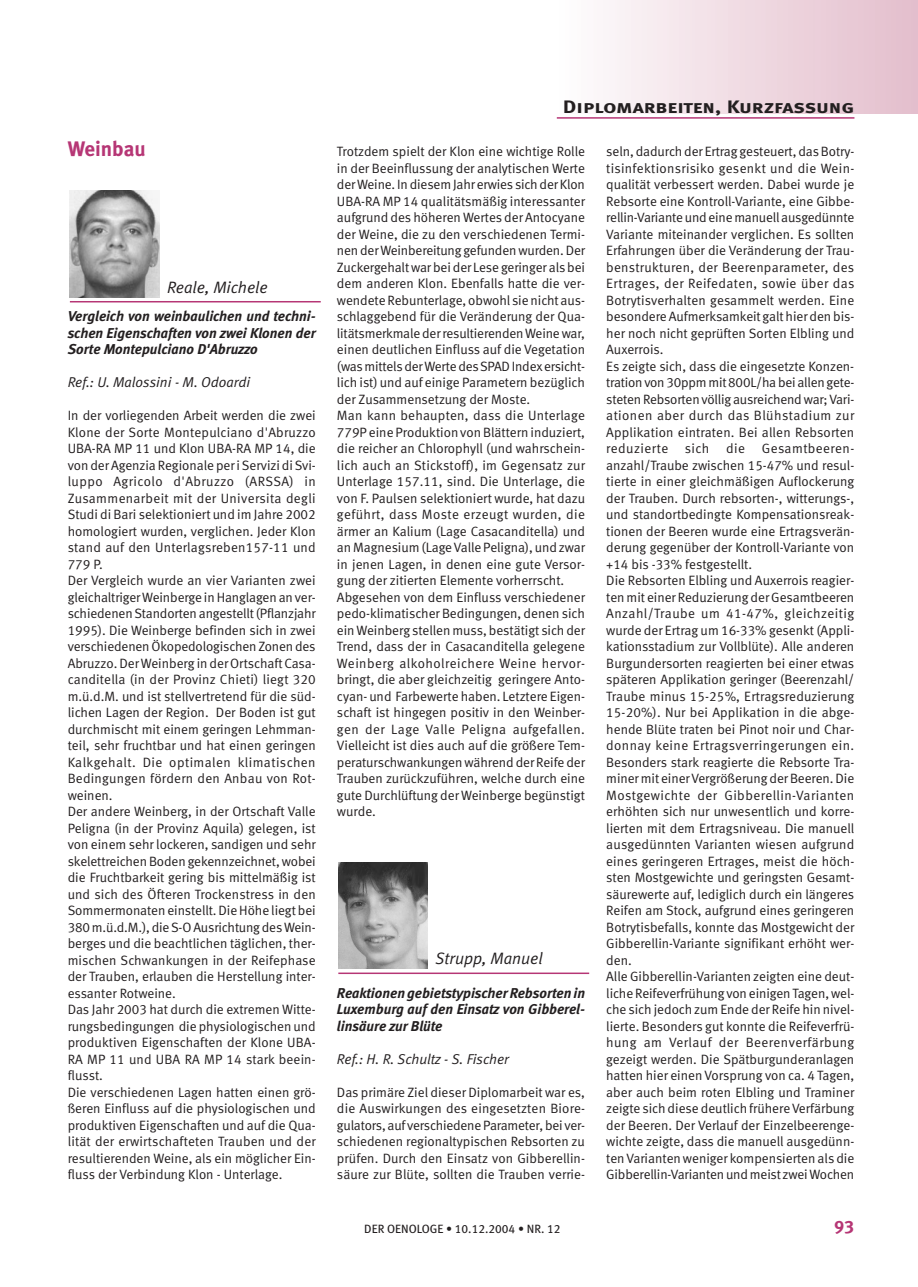
<style>
.page{position:relative;width:918px;height:1287px;background:#fff}
.page>*{position:absolute;margin:0;border:0;box-sizing:border-box;transform-origin:0 0}
.t1{font:21px "Meta Bold LF";color:#b63675}
.t2{font:18px "Meta Bold LF Caps";letter-spacing:-.005em;color:#231f20;scale:1.2 1}
.t3{font:18px "Meta Bold LF Caps";color:#b63675}
.t4{font:italic 16.5px "Meta Normal LF";color:#231f20}
.t5{font:italic 14.25px/16.5px "Meta Bold LF";color:#231f20;text-align:justify}
.t6{font:italic 14.25px "Meta Normal LF";color:#231f20}
.t7{font:13.5px/16.5px "Meta Normal LF";color:#231f20}
.t8{font:12px "Meta Book LF";color:#231f20}
</style>
<div class="page">
<div style="left:557px;top:0;width:361px;height:113px;background:linear-gradient(to right,#fefdfd,#e3bdcc)"></div>
<hr style="left:557px;top:117px;width:297px;height:2px;background:#b63675">
<img style="left:70px;top:191px;width:89px;height:106px">
<hr style="left:70px;top:301px;width:251px;height:1px;background:#b63675">
<img style="left:338px;top:862px;width:90px;height:107px">
<hr style="left:338px;top:973px;width:251px;height:1px;background:#b63675">
<h1 class="t1" style="left:68px;top:141px;width:80px">Weinbau</h1>
<p class="t4" style="left:167px;top:281px;width:102px">Reale, Michele</p>
<p class="t5" style="left:68px;top:309px;width:250px">Vergleich von weinbaulichen und techni&shy;schen Eigenschaften von zwei Klonen der Sorte Montepulciano D'Abruzzo</p>
<p class="t6" style="left:68px;top:377px;width:184px">Ref.: U. Malossini - M. Odoardi</p>
<p class="t7" style="left:68px;top:408px;width:250px">In der vorliegenden Arbeit werden die zwei Klone der Sorte Montepulciano d'Abruzzo UBA-RA MP 11 und Klon UBA-RA MP 14, die von der Agenzia Regionale per i Servizi di Svi&shy;luppo Agricolo d'Abruzzo (ARSSA) in Zusammenarbeit mit der Universita degli Studi di Bari selektioniert und im Jahre 2002 homologiert wurden, verglichen. Jeder Klon stand auf den Unterlagsreben157-11 und 779 P.<br>Der Vergleich wurde an vier Varianten zwei gleichaltriger Weinberge in Hanglagen an ver&shy;schiedenen Standorten angestellt (Pflanzjahr 1995). Die Weinberge befinden sich in zwei verschiedenen Ökopedologischen Zonen des Abruzzo. Der Weinberg in der Ortschaft Casa&shy;canditella (in der Provinz Chieti) liegt 320 m.ü.d.M. und ist stellvertretend für die süd&shy;lichen Lagen der Region. Der Boden ist gut durchmischt mit einem geringen Lehmman&shy;teil, sehr fruchtbar und hat einen geringen Kalkgehalt. Die optimalen klimatischen Bedingungen fördern den Anbau von Rot&shy;weinen.<br>Der andere Weinberg, in der Ortschaft Valle Peligna (in der Provinz Aquila) gelegen, ist von einem sehr lockeren, sandigen und sehr skelettreichen Boden gekennzeichnet, wobei die Fruchtbarkeit gering bis mittelmäßig ist und sich des Öfteren Trockenstress in den Sommermonaten einstellt. Die Höhe liegt bei 380 m.ü.d.M.), die S-O Ausrichtung des Wein&shy;berges und die beachtlichen täglichen, ther&shy;mischen Schwankungen in der Reifephase der Trauben, erlauben die Herstellung inter&shy;essanter Rotweine.<br>Das Jahr 2003 hat durch die extremen Witte&shy;rungsbedingungen die physiologischen und produktiven Eigenschaften der Klone UBA-RA MP 11 und UBA RA MP 14 stark beein&shy;flusst.<br>Die verschiedenen Lagen hatten einen grö&shy;ßeren Einfluss auf die physiologischen und produktiven Eigenschaften und auf die Qua&shy;lität der erwirtschafteten Trauben und der resultierenden Weine, als ein möglicher Ein&shy;fluss der Verbindung Klon - Unterlage.</p>
<h2 class="t2" style="left:563px;top:96px;width:244px">Diplomarbeiten, Kurzfassung</h2>
<p class="t7" style="left:337px;top:144px;width:250px">Trotzdem spielt der Klon eine wichtige Rolle in der Beeinflussung der analytischen Werte der Weine. In diesem Jahr erwies sich der Klon UBA-RA MP 14 qualitätsmäßig interessanter aufgrund des höheren Wertes der Antocyane der Weine, die zu den verschiedenen Termi&shy;nen der Weinbereitung gefunden wurden. Der Zuckergehalt war bei der Lese geringer als bei dem anderen Klon. Ebenfalls hatte die ver&shy;wendete Rebunterlage, obwohl sie nicht aus&shy;schlaggebend für die Veränderung der Qua&shy;litätsmerkmale der resultierenden Weine war, einen deutlichen Einfluss auf die Vegetation (was mittels der Werte desSPAD Indexersicht&shy;lich ist) und auf einige Parametern bezüglich der Zusammensetzung der Moste.<br>Man kann behaupten, dass die Unterlage 779P eine Produktion von Blättern induziert, die reicher an Chlorophyll (und wahrschein&shy;lich auch an Stickstoff), im Gegensatz zur Unterlage 157.11, sind. Die Unterlage, die von F. Paulsen selektioniert wurde, hat dazu geführt, dass Moste erzeugt wurden, die ärmer an Kalium (Lage Casacanditella) und an Magnesium (Lage Valle Peligna), und zwar in jenen Lagen, in denen eine gute Versor&shy;gung der zitierten Elemente vorherrscht.<br>Abgesehen von dem Einfluss verschiedener pedo-klimatischer Bedingungen, denen sich ein Weinberg stellen muss, bestätigt sich der Trend, dass der in Casacanditella gelegene Weinberg alkoholreichere Weine hervor&shy;bringt, die aber gleichzeitig geringere Anto&shy;cyan- und Farbewerte haben. Letztere Eigen&shy;schaft ist hingegen positiv in den Weinber&shy;gen der Lage Valle Peligna aufgefallen.<br>Vielleicht ist dies auch auf die größere Tem&shy;peraturschwankungen während der Reife der Trauben zurückzuführen, welche durch eine gute Durchlüftung der Weinberge begünstigt wurde.</p>
<p class="t4" style="left:436px;top:952px;width:109px">Strupp, Manuel</p>
<p class="t5" style="left:337px;top:986px;width:250px">Reaktionen gebietstypischer Rebsorten in Luxemburg auf den Einsatz von Gibberel&shy;linsäure zur Blüte</p>
<p class="t6" style="left:337px;top:1053px;width:174px">Ref.: H. R. Schultz - S. Fischer</p>
<p class="t7" style="left:337px;top:1085px;width:250px;text-align:justify">Das primäre Ziel dieser Diplomarbeit war es, die Auswirkungen des eingesetzten Biore&shy;gulators, auf verschiedene Parameter, bei ver&shy;schiedenen regionaltypischen Rebsorten zu prüfen. Durch den Einsatz von Gibberellin&shy;säure zur Blüte, sollten die Trauben verrie-</p>
<p class="t7" style="left:606px;top:144px;width:250px">seln, dadurch der Ertrag gesteuert, das Botry&shy;tisinfektionsrisiko gesenkt und die Wein&shy;qualität verbessert werden. Dabei wurde je Rebsorte eine Kontroll-Variante, eine Gibbe&shy;rellin-Variante und eine manuell ausgedünnte Variante miteinander verglichen. Es sollten Erfahrungen über die Veränderung der Trau&shy;benstrukturen, der Beerenparameter, des Ertrages, der Reifedaten, sowie über das Botrytisverhalten gesammelt werden. Eine besondere Aufmerksamkeit galt hier den bis&shy;her noch nicht geprüften Sorten Elbling und Auxerrois.<br>Es zeigte sich, dass die eingesetzte Konzen&shy;tration von 30ppm mit 800L/ha bei allen gete&shy;steten Rebsorten völlig ausreichend war; Vari&shy;ationen aber durch das Blühstadium zur Applikation eintraten. Bei allen Rebsorten reduzierte sich die Gesamtbeeren&shy;anzahl/Traube zwischen 15-47% und resul&shy;tierte in einer gleichmäßigen Auflockerung der Trauben. Durch rebsorten-, witterungs-, und standortbedingte Kompensationsreak&shy;tionen der Beeren wurde eine Ertragsverän&shy;derung gegenüber der Kontroll-Variante von +14 bis -33% festgestellt.<br>Die Rebsorten Elbling und Auxerrois reagier&shy;ten mit einer Reduzierung der Gesamtbeeren Anzahl/Traube um 41-47%, gleichzeitig wurde der Ertrag um 16-33% gesenkt (Appli&shy;kationsstadium zur Vollblüte). Alle anderen Burgundersorten reagierten bei einer etwas späteren Applikation geringer (Beerenzahl/ Traube minus 15-25%, Ertragsreduzierung 15-20%). Nur bei Applikation in die abge&shy;hende Blüte traten bei Pinot noir und Char&shy;donnay keine Ertragsverringerungen ein.<br>Besonders stark reagierte die Rebsorte Tra&shy;miner mit einer Vergrößerung der Beeren. Die Mostgewichte der Gibberellin-Varianten erhöhten sich nur unwesentlich und korre&shy;lierten mit dem Ertragsniveau. Die manuell ausgedünnten Varianten wiesen aufgrund eines geringeren Ertrages, meist die höch&shy;sten Mostgewichte und geringsten Gesamt&shy;säurewerte auf, lediglich durch ein längeres Reifen am Stock, aufgrund eines geringeren Botrytisbefalls, konnte das Mostgewicht der Gibberellin-Variante signifikant erhöht wer&shy;den.<br>Alle Gibberellin-Varianten zeigten eine deut&shy;liche Reifeverfrühung von einigen Tagen, wel&shy;che sich jedoch zum Ende der Reife hin nivel&shy;lierte. Besonders gut konnte die Reifeverfrü&shy;hung am Verlauf der Beerenverfärbung gezeigt werden. Die Spätburgunderanlagen hatten hier einen Vorsprung von ca. 4 Tagen, aber auch beim roten Elbling und Traminer zeigte sich diese deutlich frühere Verfärbung der Beeren. Der Verlauf der Einzelbeerenge&shy;wichte zeigte, dass die manuell ausgedünn&shy;ten Varianten weniger kompensierten als die Gibberellin-Varianten und meist zwei Wochen</p>
<p class="t8" style="left:364px;top:1224px;width:198px">DER OENOLOGE • 10.12.2004 • NR. 12</p>
<h2 class="t3" style="left:834px;top:1216px;width:22px">93</h2>
</div>
